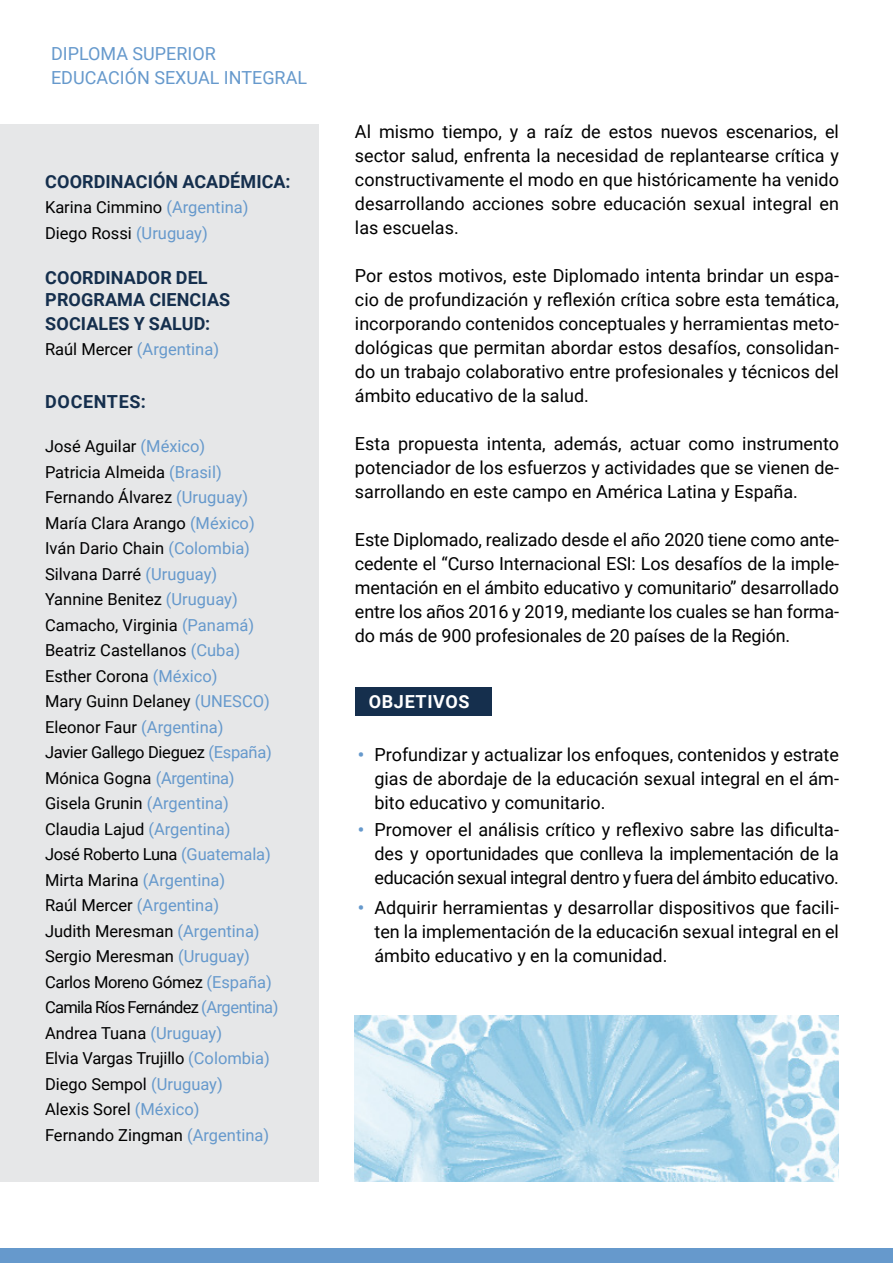
<style>
.page{position:relative;width:893px;height:1263px;background:#fff}
.page>*{position:absolute;margin:0;border:0;box-sizing:border-box;transform-origin:0 0}
.t1{font:18px/24px "Roboto";color:#000;text-align:justify}
.t2{font:700 18px/21.6px "Roboto";letter-spacing:.005em;color:#152f4d}
.t3{font:18px/24px "Roboto";color:#69c}
.t4{font:700 18px "Roboto";letter-spacing:.035em;color:#fff}
.t5{font:700 18px "Roboto";letter-spacing:.035em;color:#152f4d}
.t6{font:16.5px/25.5px "Roboto";color:#000}
.t7{font:16.5px "Roboto";color:#69c}
.s1{color:#69c}
.s2{color:#000}
.s3{font-weight:700;color:#69c}
</style>
<div class="page">
<div style="left:0;top:125px;width:319px;height:1057px;background:#e6e7e8"></div>
<div style="left:355px;top:687px;width:136px;height:28px;background:#152f4d"></div>
<img style="left:355px;top:1015px;width:484px;height:167px">
<div style="left:0;top:1248px;width:893px;height:15px;background:#69c"></div>
<p class="t3" style="left:51px;top:41px;width:258px">DIPLOMA SUPERIOR<br>EDUCACIÓN SEXUAL INTEGRAL</p>
<p class="t2" style="left:45px;top:170px;width:247px">COORDINACIÓN ACADÉMICA:</p>
<p class="t6" style="left:45px;top:194px;width:205px">Karina Cimmino <span class="s1">(Argentina)<br></span>Diego Rossi <span class="s1">(Uruguay)</span></p>
<p class="t2" style="left:45px;top:266px;width:186px">COORDINADOR DEL<br>PROGRAMA CIENCIAS</p>
<p class="t2" style="left:45px;top:312px;width:167px">SOCIALES Y SALUD:</p>
<p class="t7" style="left:45px;top:338px;width:176px"><span class="s2">Raúl Mercer</span> (Argentina)</p>
<p class="t5" style="left:45px;top:389px;width:102px">DOCENTES:</p>
<p class="t6" style="left:45px;top:433px;width:235px">José Aguilar <span class="s1">(México)<br></span>Patricia Almeida <span class="s1">(Brasil)<br></span>Fernando Álvarez <span class="s1">(Uruguay)<br></span>María Clara Arango <span class="s1">(México)<br></span>Iván Dario Chain <span class="s1">(Colombia)<br></span>Silvana Darré <span class="s1">(Uruguay)<br></span>Yannine Benitez <span class="s1">(Uruguay)<br></span>Camacho, Virginia <span class="s1">(Panamá)<br></span>Beatriz Castellanos <span class="s1">(Cuba)<br></span>Esther Corona <span class="s1">(México)<br></span>Mary Guinn Delaney <span class="s1">(UNESCO)<br></span>Eleonor Faur <span class="s1">(Argentina)<br></span>Javier Gallego Dieguez <span class="s1">(España)<br></span>Mónica Gogna <span class="s1">(Argentina)<br></span>Gisela Grunin <span class="s1">(Argentina)<br></span>Claudia Lajud <span class="s1">(Argentina)<br></span>José Roberto Luna <span class="s1">(Guatemala)<br></span>Mirta Marina <span class="s1">(Argentina)<br></span>Raúl Mercer <span class="s1">(Argentina)<br></span>Judith Meresman <span class="s1">(Argentina)<br></span>Sergio Meresman <span class="s1">(Uruguay)<br></span>Carlos Moreno Gómez <span class="s1">(España)<br></span>Camila Ríos Fernández <span class="s1">(Argentina)<br></span>Andrea Tuana <span class="s1">(Uruguay)<br></span>Elvia Vargas Trujillo <span class="s1">(Colombia)<br></span>Diego Sempol <span class="s1">(Uruguay)<br></span>Alexis Sorel <span class="s1">(México)<br></span>Fernando Zingman <span class="s1">(Argentina)</span></p>
<p class="t1" style="left:355px;top:119px;width:485px">Al mismo tiempo, y a raíz de estos nuevos escenarios, el sector salud, enfrenta la necesidad de replantearse crítica y constructivamente el modo en que históricamente ha venido desarrollando acciones sobre educación sexual integral en las escuelas.</p>
<p class="t1" style="left:355px;top:263px;width:485px">Por estos motivos, este Diplomado intenta brindar un espa&shy;cio de profundización y reflexión crítica sobre esta temática, incorporando contenidos conceptuales y herramientas meto&shy;dológicas que permitan abordar estos desafíos, consolidan&shy;do un trabajo colaborativo entre profesionales y técnicos del ámbito educativo de la salud.</p>
<p class="t1" style="left:355px;top:431px;width:485px">Esta propuesta intenta, además, actuar como instrumento potenciador de los esfuerzos y actividades que se vienen de&shy;sarrollando en este campo en América Latina y España.</p>
<p class="t1" style="left:355px;top:527px;width:486px">Este Diplomado, realizado desde el año 2020 tiene como ante&shy;cedente el “Curso Internacional ESI: Los desafíos de la imple&shy;mentación en el ámbito educativo y comunitario” desarrollado entre los años 2016 y 2019, mediante los cuales se han forma&shy;do más de 900 profesionales de 20 países de la Región.</p>
<p class="t4" style="left:369px;top:689px;width:102px">OBJETIVOS</p>
<p class="t1" style="left:374px;top:741px;width:466px;text-indent:-17px"><span class="s3">•</span> Profundizar y actualizar los enfoques, contenidos y estrate gias de abordaje de la educación sexual integral en el ám&shy;bito educativo y comunitario.</p>
<p class="t1" style="left:374px;top:816px;width:466px;text-indent:-17px"><span class="s3">•</span> Promover el análisis crítico y reflexivo sabre las dificulta&shy;des y oportunidades que conlleva la implementación de la educación sexual integral dentro y fuera del ámbito educativo.</p>
<p class="t1" style="left:374px;top:894px;width:466px;text-indent:-17px"><span class="s3">•</span> Adquirir herramientas y desarrollar dispositivos que facili&shy;ten la implementación de la educaci6n sexual integral en el ámbito educativo y en la comunidad.</p>
</div>
